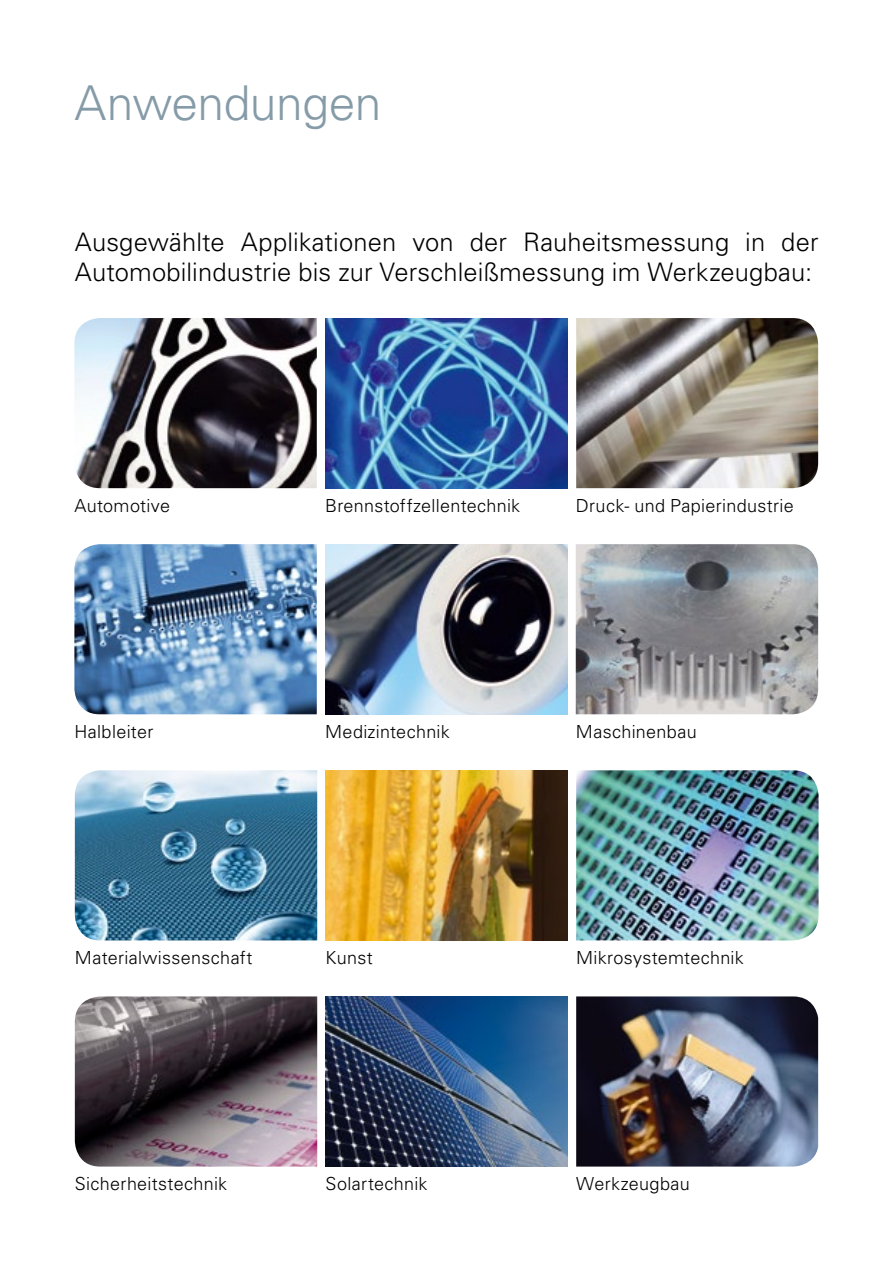
<style>
.page{position:relative;width:893px;height:1276px;background:#fff}
.page>*{position:absolute;margin:0;border:0;box-sizing:border-box;transform-origin:0 0}
.t1{font:300 48px "Univers LT Std";letter-spacing:-.01em;color:#869ba8}
.t2{font:300 25.5px/30px "Univers LT Std";letter-spacing:.005em;color:#000}
.t3{font:300 18px "Univers LT Std";letter-spacing:.02em;color:#000}
</style>
<div class="page">
<img style="left:74px;top:318px;width:243px;height:170px">
<img style="left:325px;top:318px;width:242px;height:170px">
<img style="left:576px;top:318px;width:242px;height:170px">
<img style="left:74px;top:544px;width:243px;height:170px">
<img style="left:325px;top:544px;width:242px;height:170px">
<img style="left:576px;top:544px;width:242px;height:170px">
<img style="left:75px;top:770px;width:242px;height:170px">
<img style="left:325px;top:770px;width:243px;height:170px">
<img style="left:576px;top:770px;width:243px;height:170px">
<img style="left:75px;top:996px;width:242px;height:170px">
<img style="left:325px;top:996px;width:243px;height:170px">
<img style="left:576px;top:996px;width:242px;height:170px">
<h1 class="t1" style="left:74px;top:74px;width:309px">Anwendungen</h1>
<h2 class="t2" style="left:75px;top:227px;width:745px">Ausgewählte Applikationen von der Rauheitsmessung in der<br>Automobilindustrie bis zur Verschleißmessung im Werkzeugbau:</h2>
<p class="t3" style="left:74px;top:495px;width:97px">Automotive</p>
<p class="t3" style="left:325px;top:495px;width:197px">Brennstoffzellentechnik</p>
<p class="t3" style="left:576px;top:495px;width:220px">Druck- und Papierindustrie</p>
<p class="t3" style="left:74px;top:721px;width:80px">Halbleiter</p>
<p class="t3" style="left:325px;top:721px;width:126px">Medizintechnik</p>
<p class="t3" style="left:576px;top:721px;width:122px">Maschinenbau</p>
<p class="t3" style="left:75px;top:947px;width:179px">Materialwissenschaft</p>
<p class="t3" style="left:325px;top:947px;width:49px">Kunst</p>
<p class="t3" style="left:576px;top:947px;width:169px">Mikrosystemtechnik</p>
<p class="t3" style="left:75px;top:1173px;width:154px">Sicherheitstechnik</p>
<p class="t3" style="left:325px;top:1173px;width:104px">Solartechnik</p>
<p class="t3" style="left:576px;top:1173px;width:115px">Werkzeugbau</p>
</div>
